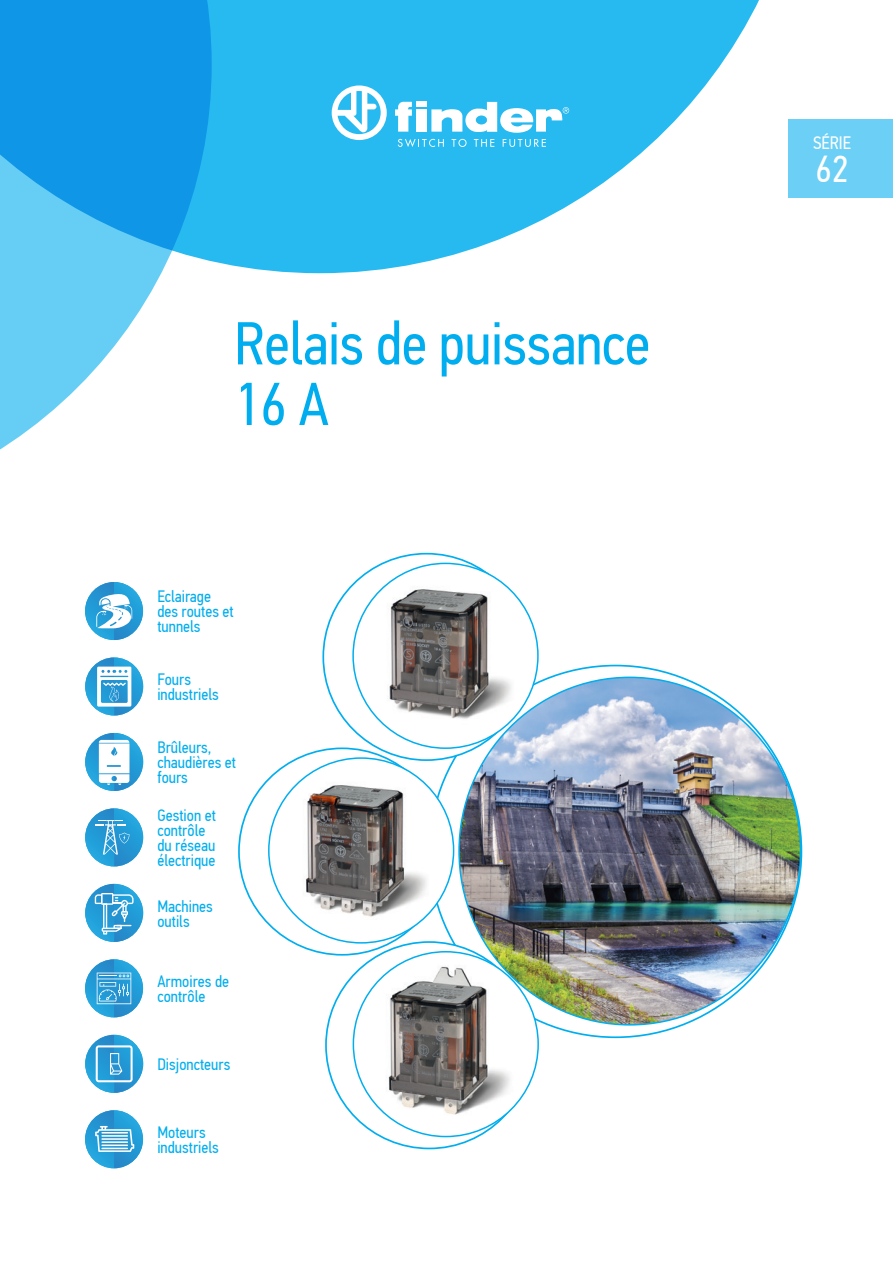
<style>
.page{position:relative;width:893px;height:1263px;background:#fff}
.page>*{position:absolute;margin:0;border:0;box-sizing:border-box;transform-origin:0 0}
.Normale{font:60.6px/60.6px "PF Din Text Cond Pro";letter-spacing:-.01em;color:#00aeef}
.t1{font:37.5px "PF Din Text Cond Pro";color:#fff}
.t2{font:18px "PF Din Text Cond Pro";color:#fff}
.t3{font:16.5px/15px "PF Din Text Cond Pro";color:#00aeef}
</style>
<div class="page">
<div style="left:788px;top:119px;width:105px;height:79px;background:#6bcff6"></div>
<img style="left:376px;top:575px;width:161px;height:161px">
<img style="left:291px;top:770px;width:162px;height:162px">
<img style="left:374px;top:960px;width:162px;height:169px">
<img style="left:459px;top:677px;width:342px;height:348px">
<img style="left:85px;top:582px;width:58px;height:58px">
<svg style="left:95px;top:593px;width:37px;height:35px"></svg>
<img style="left:85px;top:733px;width:58px;height:58px">
<svg style="left:99px;top:740px;width:30px;height:45px"></svg>
<img style="left:85px;top:657px;width:58px;height:58px">
<svg style="left:97px;top:667px;width:34px;height:40px"></svg>
<img style="left:85px;top:808px;width:58px;height:58px">
<svg style="left:95px;top:820px;width:35px;height:34px"></svg>
<img style="left:85px;top:884px;width:58px;height:58px">
<svg style="left:95px;top:893px;width:39px;height:41px;background:#5bb2df"></svg>
<img style="left:85px;top:1035px;width:58px;height:58px">
<svg style="left:96px;top:1045px;width:37px;height:37px"></svg>
<img style="left:85px;top:1110px;width:58px;height:58px">
<svg style="left:95px;top:1126px;width:39px;height:26px"></svg>
<img style="left:85px;top:959px;width:58px;height:58px">
<svg style="left:97px;top:972px;width:34px;height:32px"></svg>
<svg style="left:212px;top:0;width:547px;height:273px;fill:#27baf1"></svg>
<svg style="left:0;top:0;width:212px;height:450px"></svg>
<svg style="left:332px;top:85px;width:55px;height:55px"></svg>
<svg style="left:431px;top:102px;width:138px;height:31px"></svg>
<svg style="left:395px;top:102px;width:17px;height:30px"></svg>
<div style="left:416px;top:109px;width:10px;height:23px;background:#fff"></div>
<div style="left:416px;top:102px;width:10px;height:5px;background:#fff"></div>
<svg style="left:398px;top:139px;width:46px;height:8px"></svg>
<svg style="left:452px;top:139px;width:15px;height:8px"></svg>
<svg style="left:474px;top:139px;width:20px;height:8px"></svg>
<svg style="left:503px;top:139px;width:43px;height:8px"></svg>
<p class="Normale" style="left:234px;top:313px;width:418px">Relais de puissance<br>16 A</p>
<p class="t3" style="left:157px;top:589px;width:55px">Eclairage</p>
<p class="t3" style="left:157px;top:604px;width:78px">des routes et</p>
<p class="t3" style="left:157px;top:619px;width:45px">tunnels</p>
<p class="t3" style="left:157px;top:672px;width:35px">Fours</p>
<p class="t3" style="left:157px;top:687px;width:63px">industriels</p>
<p class="t3" style="left:157px;top:740px;width:56px">Brûleurs,</p>
<p class="t3" style="left:157px;top:755px;width:80px">chaudières et</p>
<p class="t3" style="left:157px;top:770px;width:32px">fours</p>
<p class="t3" style="left:157px;top:808px;width:60px">Gestion et</p>
<p class="t3" style="left:157px;top:823px;width:50px">contrôle</p>
<p class="t3" style="left:157px;top:838px;width:60px">du réseau</p>
<p class="t3" style="left:157px;top:853px;width:60px">électrique</p>
<p class="t3" style="left:157px;top:898px;width:57px">Machines outils</p>
<p class="t3" style="left:157px;top:974px;width:73px">Armoires de</p>
<p class="t3" style="left:157px;top:989px;width:50px">contrôle</p>
<p class="t3" style="left:157px;top:1057px;width:75px">Disjoncteurs</p>
<p class="t3" style="left:157px;top:1125px;width:63px">Moteurs industriels</p>
<p class="t2" style="left:813px;top:132px;width:39px">SÉRIE</p>
<h2 class="t1" style="left:815px;top:147px;width:34px">62</h2>
</div>
